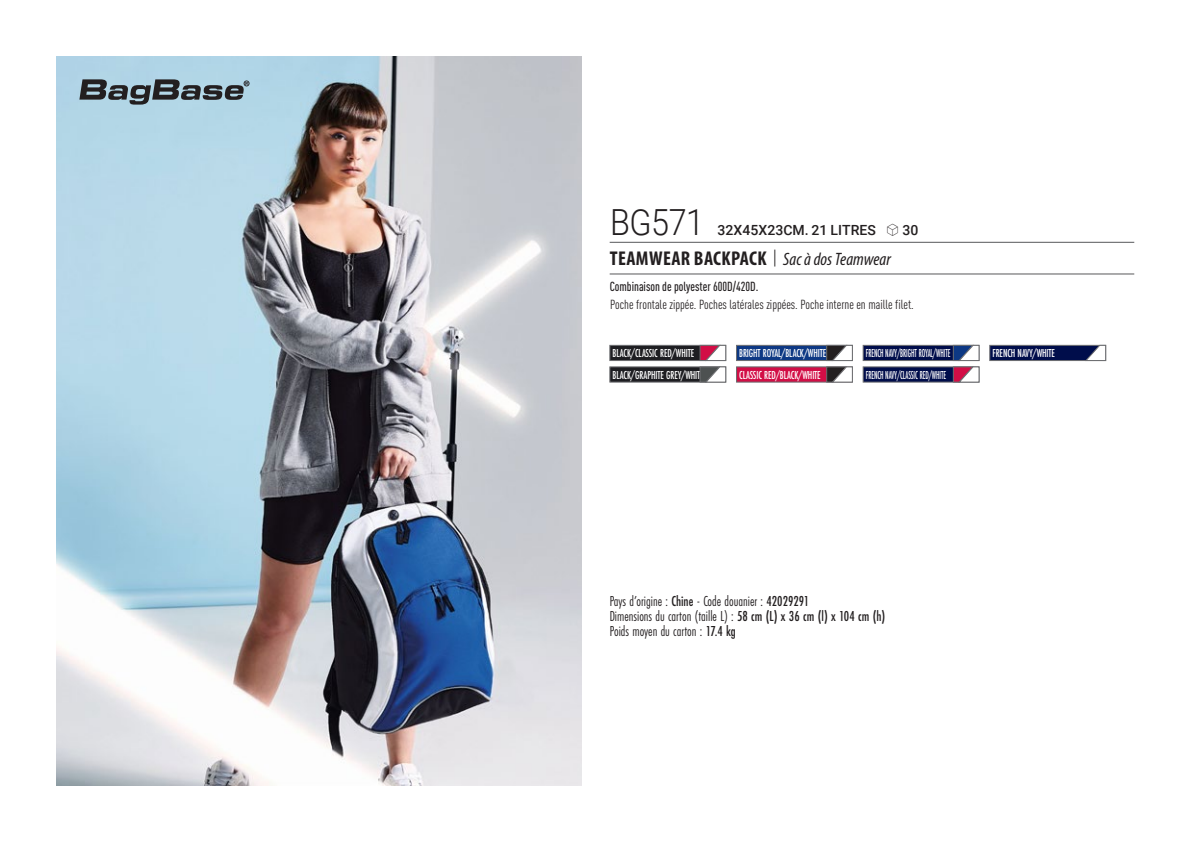
<style>
.page{position:relative;width:1191px;height:842px;background:#fff}
.page>*{position:absolute;margin:0;border:0;box-sizing:border-box;transform-origin:0 0}
.t1{font:300 36px "Roboto";letter-spacing:-.015em;color:#231f20;scale:.9 1}
.t2{font:700 condensed 20px "Myriad Pro";letter-spacing:.02em;color:#231f20}
.t3{font:15px "Futura PT Cond";color:#231f20;scale:.95 1}
.t4{font:500 14px "Roboto";letter-spacing:.005em;color:#231f20}
.t5{font:condensed 13px "DIN Pro";color:#231f20}
.grammage_2020{font:500 condensed 13px "DIN Pro";color:#231f20;scale:.95 1}
.Coloris_nuancier{font:500 12px "Futura PT Cond";letter-spacing:-.01em;color:#fff;scale:.9 1}
.Coloris_nuancier-2{font:500 12px "Futura PT Cond";letter-spacing:-.01em;color:#fff;scale:.7 1}
.s1{font-family:"Linotype Shapeshifter";font-weight:400;font-size:16px}
.s2{font-family:"Roboto Condensed";font-weight:300;font-stretch:normal}
.s3{font-family:"Myriad Variable Concept";font-weight:400;font-style:italic;font-stretch:normal;font-size:18px}
.s4{font-weight:500}
</style>
<div class="page">
<img style="left:57px;top:57px;width:524px;height:728px">
<svg style="left:79px;top:79px;width:170px;height:26px"></svg>
<div style="left:609px;top:345px;width:117px;height:16px;background:#1e1e22;border:1px solid #6c6d70"></div>
<div style="left:609px;top:367px;width:117px;height:15px;background:#1e1e22;border:1px solid #6c6d70"></div>
<svg style="left:699px;top:345px;width:27px;height:37px"></svg>
<div style="left:736px;top:345px;width:116px;height:16px;background:#0d3884;border:1px solid #6c6d70"></div>
<div style="left:736px;top:367px;width:116px;height:15px;background:#d20e46"></div>
<svg style="left:826px;top:345px;width:26px;height:37px"></svg>
<div style="left:863px;top:345px;width:116px;height:16px;background:#000d4b;border:1px solid #6c6d70"></div>
<div style="left:863px;top:367px;width:116px;height:15px;background:#000d4b"></div>
<svg style="left:953px;top:345px;width:26px;height:37px"></svg>
<div style="left:989px;top:345px;width:116px;height:16px;background:#000d4b;border:1px solid #6c6d70"></div>
<svg style="left:1085px;top:345px;width:21px;height:16px"></svg>
<hr style="left:609px;top:242px;width:525px;height:1px;background:#57585a">
<hr style="left:609px;top:274px;width:525px;height:1px;background:#57585a">
<p class="t1" style="left:610px;top:197px;width:106px">BG571</p>
<p class="t4" style="left:717px;top:220px;width:203px">32X45X23CM. 21 LITRES <span class="s1">S</span> 30</p>
<p class="t2" style="left:610px;top:246px;width:282px">TEAMWEAR BACKPACK <span class="s2">|</span> <span class="s3">Sac à dos Teamwear</span></p>
<p class="grammage_2020" style="left:609px;top:277px;width:158px">Combinaison de polyester 600D/420D.</p>
<p class="t5" style="left:610px;top:295px;width:305px">Poche frontale zippée. Poches latérales zippées. Poche interne en maille filet.</p>
<p class="Coloris_nuancier" style="left:612px;top:346px;width:92px">BLACK/CLASSIC RED/WHITE</p>
<p class="Coloris_nuancier" style="left:612px;top:367px;width:103px">BLACK/GRAPHITE GREY/WHITE</p>
<p class="Coloris_nuancier" style="left:739px;top:346px;width:98px">BRIGHT ROYAL/BLACK/WHITE</p>
<p class="Coloris_nuancier" style="left:739px;top:367px;width:92px">CLASSIC RED/BLACK/WHITE</p>
<p class="Coloris_nuancier-2" style="left:866px;top:346px;width:122px">FRENCH NAVY/BRIGHT ROYAL/WHITE</p>
<p class="Coloris_nuancier-2" style="left:866px;top:367px;width:116px">FRENCH NAVY/CLASSIC RED/WHITE</p>
<p class="Coloris_nuancier" style="left:992px;top:346px;width:71px">FRENCH NAVY/WHITE</p>
<p class="t3" style="left:609px;top:592px;width:212px">Pays d’origine : <span class="s4">Chine</span> - Code douanier : <span class="s4">42029291</span></p>
<p class="t3" style="left:609px;top:607px;width:292px">Dimensions du carton (taille L) : <span class="s4">58 cm (L) x 36 cm (l) x 104 cm (h)</span></p>
<p class="t3" style="left:609px;top:622px;width:134px">Poids moyen du carton : <span class="s4">17.4 kg</span></p>
</div>
